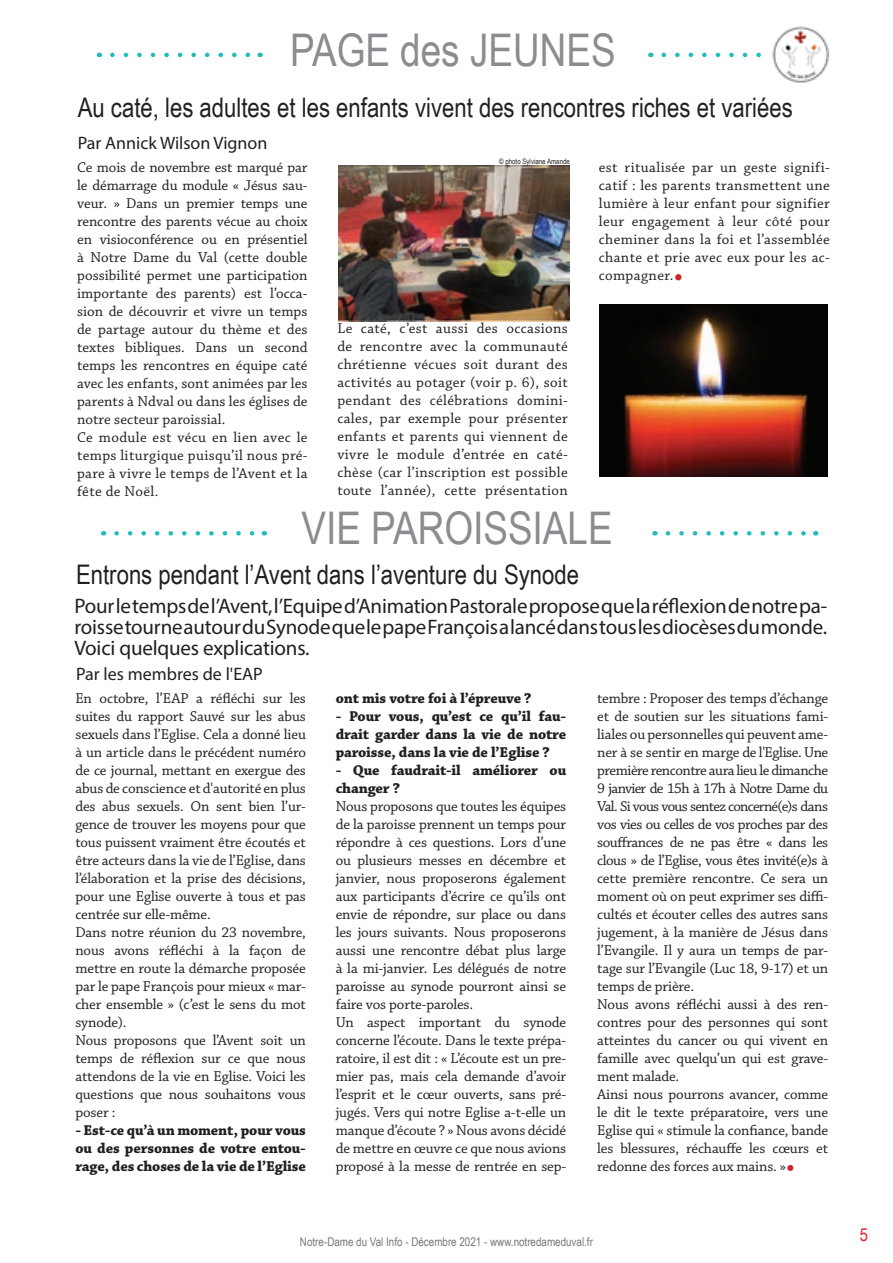
<style>
.page{position:relative;width:893px;height:1263px;background:#fff}
.page>*{position:absolute;margin:0;border:0;box-sizing:border-box;transform-origin:0 0}
.t1{font:45px "Arial Narrow";color:#8a8c8f}
.t2{font:27px "Arial Narrow";color:#231f20}
.t3{font:21px/21px "Myriad Pro";letter-spacing:-.01em;color:#231f20;text-align:justify}
.t4{font:18px "Myriad Pro";color:#231f20}
.t5{font:18px "Arial Narrow";color:#ee1b2d}
.t6{font:15px/18px "Chaparral Pro";letter-spacing:-.01em;color:#231f20}
.t7{font:700 15px/18px "Chaparral Pro";letter-spacing:-.01em;color:#231f20;text-align:justify}
.t8{font:12px "Arial Narrow";color:#76787b}
.t9{font:7.5px "Arial Narrow";color:#231f20}
.s1{font-size:30px;color:#d1232a}
.s2{font-style:italic;font-size:30px;color:#d1232a}
</style>
<div class="page">
<svg style="left:112px;top:53px;width:139px;height:4px"></svg>
<svg style="left:664px;top:53px;width:106px;height:4px"></svg>
<svg style="left:117px;top:531px;width:138px;height:4px"></svg>
<svg style="left:668px;top:531px;width:138px;height:4px"></svg>
<img style="left:772px;top:26px;width:58px;height:57px">
<img style="left:339px;top:166px;width:230px;height:155px">
<img style="left:600px;top:304px;width:227px;height:173px">
<h1 class="t1" style="left:290px;top:17px;width:327px">PAGE des JEUNES</h1>
<h2 class="t2" style="left:78px;top:88px;width:717px">Au caté, les adultes et les enfants vivent des rencontres riches et variées</h2>
<p class="t9" style="left:499px;top:156px;width:72px">© photo Sylviane Amande</p>
<p class="t4" style="left:78px;top:132px;width:191px">Par Annick Wilson Vignon</p>
<p class="t6" style="left:599px;top:159px;width:233px;text-align:justify">est ritualisée par un geste signifi&shy;catif : les parents transmettent une lumière à leur enfant pour signifier leur engagement à leur côté pour cheminer dans la foi et l’assemblée chante et prie avec eux pour les ac&shy;compagner.<span class="s1">•</span></p>
<p class="t6" style="left:77px;top:159px;width:232px">Ce mois de novembre est marqué par le démarrage du module « Jésus sau&shy;veur. » Dans un premier temps une rencontre des parents vécue au choix en visioconférence ou en présentiel à Notre Dame du Val (cette double possibilité permet une participation importante des parents) est l’occa&shy;sion de découvrir et vivre un temps de partage autour du thème et des textes bibliques. Dans un second temps les rencontres en équipe caté avec les enfants, sont animées par les parents à Ndval ou dans les églises de notre secteur paroissial.<br>Ce module est vécu en lien avec le temps liturgique puisqu’il nous pré&shy;pare à vivre le temps de l’Avent et la fête de Noël.</p>
<p class="t6" style="left:337px;top:320px;width:232px;text-align:justify">Le caté, c’est aussi des occasions de rencontre avec la communauté chrétienne vécues soit durant des activités au potager (voir p. 6), soit pendant des célébrations domini&shy;cales, par exemple pour présenter enfants et parents qui viennent de vivre le module d’entrée en caté&shy;chèse (car l’inscription est possible toute l’année), cette présentation</p>
<h1 class="t1" style="left:301px;top:495px;width:313px">VIE PAROISSIALE</h1>
<h2 class="t2" style="left:76px;top:554px;width:505px">Entrons pendant l’Avent dans l’aventure du Synode</h2>
<h3 class="t3" style="left:74px;top:595px;width:754px">Pour le temps de l’Avent, l’Equipe d’Animation Pastorale propose que la réflexion de notre pa&shy;roisse tourne autour du Synode que le pape François a lancé dans tous les diocèses du monde.<br>Voici quelques explications.</h3>
<p class="t4" style="left:76px;top:663px;width:188px">Par les membres de l'EAP</p>
<p class="t6" style="left:75px;top:690px;width:232px">En octobre, l’EAP a réfléchi sur les suites du rapport Sauvé sur les abus sexuels dans l’Eglise. Cela a donné lieu à un article dans le précédent numéro de ce journal, mettant en exergue des abus de conscience et d'autorité en plus des abus sexuels. On sent bien l’ur&shy;gence de trouver les moyens pour que tous puissent vraiment être écoutés et être acteurs dans la vie de l’Eglise, dans l’élaboration et la prise des décisions, pour une Eglise ouverte à tous et pas centrée sur elle-même.<br>Dans notre réunion du 23 novembre, nous avons réfléchi à la façon de mettre en route la démarche proposée par le pape François pour mieux « mar&shy;cher ensemble » (c’est le sens du mot synode).<br>Nous proposons que l’Avent soit un temps de réflexion sur ce que nous attendons de la vie en Eglise. Voici les questions que nous souhaitons vous poser :</p>
<p class="t7" style="left:75px;top:1122px;width:232px">- Est-ce qu’à un moment, pour vous ou des personnes de votre entou&shy;rage, des choses de la vie de l’Eglise</p>
<p class="t7" style="left:336px;top:690px;width:197px">ont mis votre foi à l’épreuve ?</p>
<p class="t7" style="left:336px;top:708px;width:232px">- Pour vous, qu’est ce qu’il fau&shy;drait garder dans la vie de notre paroisse, dans la vie de l’Eglise ?</p>
<p class="t7" style="left:336px;top:762px;width:232px">- Que faudrait-il améliorer ou changer ?</p>
<p class="t6" style="left:336px;top:798px;width:232px">Nous proposons que toutes les équipes de la paroisse prennent un temps pour répondre à ces questions. Lors d’une ou plusieurs messes en décembre et janvier, nous proposerons également aux participants d’écrire ce qu’ils ont envie de répondre, sur place ou dans les jours suivants. Nous proposerons aussi une rencontre débat plus large à la mi-janvier. Les délégués de notre paroisse au synode pourront ainsi se faire vos porte-paroles.<br>Un aspect important du synode concerne l’écoute. Dans le texte prépa&shy;ratoire, il est dit : « L’écoute est un pre&shy;mier pas, mais cela demande d’avoir l’esprit et le cœur ouverts, sans pré&shy;jugés. Vers qui notre Eglise a-t-elle un manque d’écoute ? » Nous avons décidé de mettre en œuvre ce que nous avions proposé à la messe de rentrée en sep-</p>
<p class="t6" style="left:597px;top:690px;width:233px">tembre : Proposer des temps d’échange et de soutien sur les situations fami&shy;liales ou personnelles qui peuvent ame&shy;ner à se sentir en marge de l'Eglise. Une première rencontre aura lieu le dimanche 9 janvier de 15h à 17h à Notre Dame du Val. Si vous vous sentez concerné(e)s dans vos vies ou celles de vos proches par des souffrances de ne pas être « dans les clous » de l’Eglise, vous êtes invité(e)s à cette première rencontre. Ce sera un moment où on peut exprimer ses diffi&shy;cultés et écouter celles des autres sans jugement, à la manière de Jésus dans l’Evangile. Il y aura un temps de par&shy;tage sur l’Evangile (Luc 18, 9-17) et un temps de prière.<br>Nous avons réfléchi aussi à des ren&shy;contres pour des personnes qui sont atteintes du cancer ou qui vivent en famille avec quelqu’un qui est grave&shy;ment malade.<br>Ainsi nous pourrons avancer, comme le dit le texte préparatoire, vers une Eglise qui « stimule la confiance, bande les blessures, réchauffe les cœurs et redonne des forces aux mains. »<span class="s2">•</span></p>
<p class="t8" style="left:300px;top:1233px;width:294px">Notre-Dame du Val Info - Décembre 2021 - www.notredameduval.fr</p>
<p class="t5" style="left:860px;top:1221px;width:10px">5</p>
</div>
